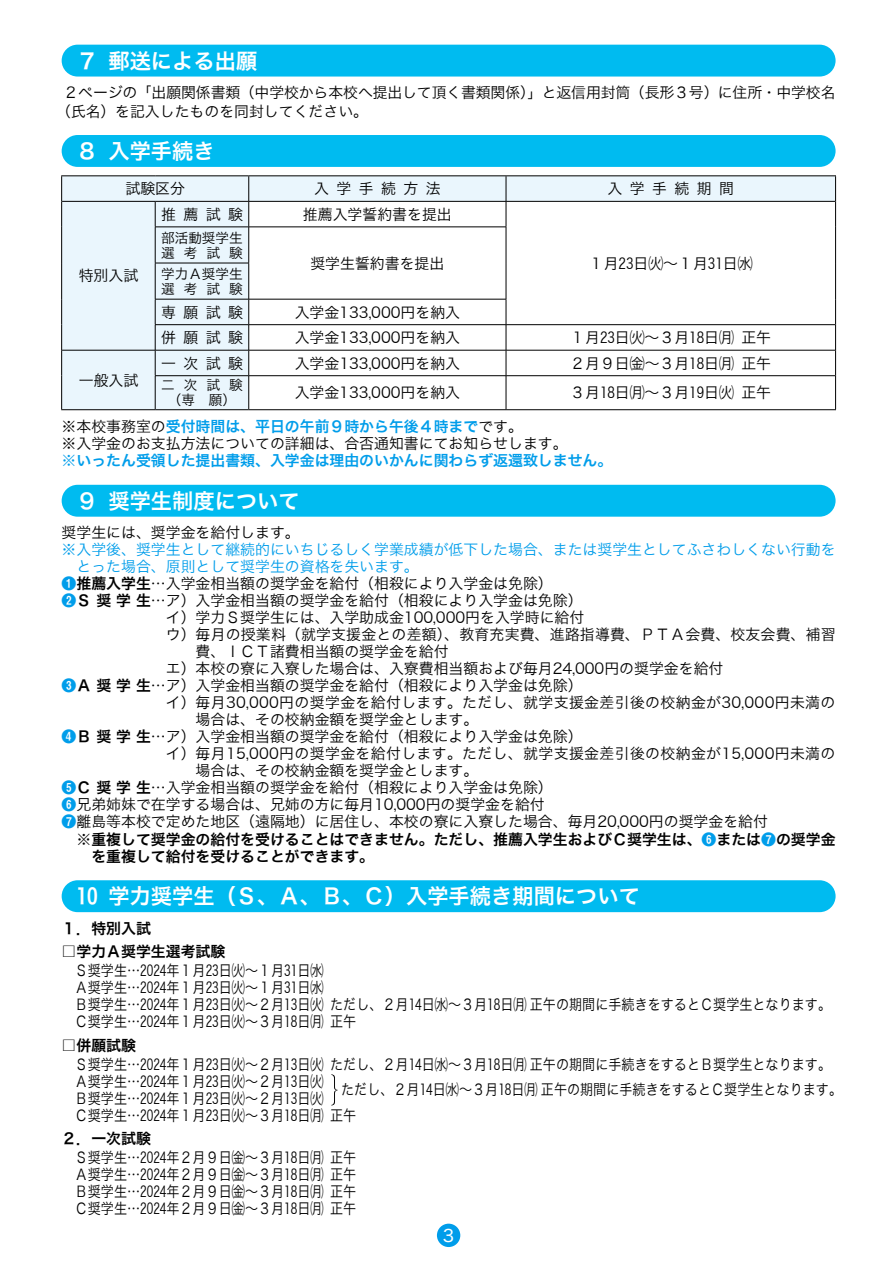
<style>
.page{position:relative;width:893px;height:1263px;background:#fff}
.page>*{position:absolute;margin:0;border:0;box-sizing:border-box;transform-origin:0 0}
.t1{font:21.3px "Hiragino Kaku W6 90 ms RKSJ H";color:#fff}
.t2{font:16.95px "Hiragino Kaku W4 90 msp RKSJ H";color:#fff}
.t3{font:14.85px/19.2px "Hiragino Kaku W3 90 msp RKSJ H";color:#000}
.t4{font:14.85px/17px "Hiragino Kaku W3 90 ms RKSJ H";color:#000;scale:.88 1}
.t5{font:14.85px "Hiragino Kaku W3 90 msp RKSJ H";letter-spacing:.025em;color:#000}
.t6{font:14.85px/17px "Hiragino Kaku W6 90 ms RKSJ H";color:#000}
.t7{font:14.85px "Hiragino Kaku W3 90 ms RKSJ H";color:#000}
.t8{font:14.85px "Hiragino Kaku W3 90 msp RKSJ H";color:#009dea}
.t9{font:14.85px "Hiragino Kaku W6 90 msp RKSJ H";color:#009dea}
.t10{font:13.65px/14.9px "Hiragino Kaku W3 90 msp RKSJ H";color:#000}
.s1{font-family:"Hiragino Kaku W3 90 msp RKSJ H";color:#000}
.s2{font-family:"Midashi Go Pro MB31";color:#009dea}
.s3{font-family:"Hiragino Kaku W6 90 ms RKSJ H"}
</style>
<div class="page">
<div style="left:437px;top:1224px;width:23px;height:23px;background:#009dea;border-radius:50%"></div>
<div style="left:62px;top:485px;width:774px;height:32px;background:#00bbf0;border-radius:16px"></div>
<div style="left:62px;top:880px;width:774px;height:32px;background:#00bbf0;border-radius:16px"></div>
<svg style="left:331px;top:1074px;width:6px;height:32px"></svg>
<div style="left:62px;top:135px;width:774px;height:32px;background:#00bbf0;border-radius:16px"></div>
<svg style="left:62px;top:176px;width:773px;height:233px"></svg>
<hr style="left:62px;top:201px;width:93px;height:1px;background:#000">
<hr style="left:155px;top:201px;width:94px;height:1px;background:#000">
<svg style="left:155px;top:202px;width:1px;height:25px"></svg>
<hr style="left:249px;top:201px;width:257px;height:1px;background:#000">
<svg style="left:248px;top:176px;width:1px;height:51px"></svg>
<hr style="left:506px;top:201px;width:329px;height:1px;background:#000">
<svg style="left:506px;top:176px;width:1px;height:51px"></svg>
<hr style="left:155px;top:227px;width:94px;height:1px;background:#000">
<hr style="left:155px;top:227px;width:1px;height:36px;background:#000">
<hr style="left:249px;top:227px;width:257px;height:1px;background:#000">
<hr style="left:248px;top:227px;width:1px;height:36px;background:#000">
<hr style="left:506px;top:227px;width:1px;height:36px;background:#000">
<hr style="left:155px;top:263px;width:94px;height:1px;background:#000">
<hr style="left:155px;top:263px;width:1px;height:36px;background:#000">
<hr style="left:248px;top:263px;width:1px;height:36px;background:#000">
<hr style="left:506px;top:263px;width:1px;height:36px;background:#000">
<hr style="left:155px;top:299px;width:94px;height:1px;background:#000">
<hr style="left:249px;top:299px;width:257px;height:1px;background:#000">
<hr style="left:155px;top:324px;width:94px;height:1px;background:#000">
<hr style="left:249px;top:324px;width:257px;height:1px;background:#000">
<hr style="left:506px;top:324px;width:329px;height:1px;background:#000">
<hr style="left:62px;top:350px;width:93px;height:1px;background:#000">
<hr style="left:155px;top:350px;width:94px;height:1px;background:#000">
<svg style="left:155px;top:299px;width:1px;height:76px"></svg>
<hr style="left:249px;top:350px;width:257px;height:1px;background:#000">
<svg style="left:248px;top:299px;width:1px;height:76px"></svg>
<hr style="left:506px;top:350px;width:329px;height:1px;background:#000">
<svg style="left:506px;top:299px;width:1px;height:76px"></svg>
<hr style="left:155px;top:375px;width:94px;height:1px;background:#000">
<hr style="left:155px;top:376px;width:1px;height:33px;background:#000">
<hr style="left:249px;top:375px;width:257px;height:1px;background:#000">
<hr style="left:248px;top:376px;width:1px;height:33px;background:#000">
<hr style="left:506px;top:375px;width:329px;height:1px;background:#000">
<hr style="left:506px;top:376px;width:1px;height:33px;background:#000">
<hr style="left:61px;top:175px;width:94px;height:1px;background:#000">
<hr style="left:155px;top:175px;width:94px;height:1px;background:#000">
<hr style="left:249px;top:175px;width:257px;height:1px;background:#000">
<hr style="left:506px;top:175px;width:330px;height:1px;background:#000">
<svg style="left:61px;top:176px;width:1px;height:51px"></svg>
<hr style="left:61px;top:227px;width:1px;height:36px;background:#000">
<hr style="left:61px;top:263px;width:1px;height:36px;background:#000">
<svg style="left:61px;top:299px;width:1px;height:77px"></svg>
<hr style="left:61px;top:376px;width:1px;height:33px;background:#000">
<hr style="left:61px;top:409px;width:94px;height:1px;background:#000">
<hr style="left:155px;top:409px;width:94px;height:1px;background:#000">
<hr style="left:249px;top:409px;width:257px;height:1px;background:#000">
<hr style="left:506px;top:409px;width:330px;height:1px;background:#000">
<svg style="left:835px;top:176px;width:1px;height:51px"></svg>
<hr style="left:835px;top:227px;width:1px;height:36px;background:#000">
<hr style="left:835px;top:263px;width:1px;height:36px;background:#000">
<svg style="left:835px;top:299px;width:1px;height:77px"></svg>
<hr style="left:835px;top:376px;width:1px;height:33px;background:#000">
<div style="left:62px;top:45px;width:774px;height:32px;background:#00bbf0;border-radius:16px"></div>
<h1 class="t1" style="left:77px;top:50px;width:182px">７ 郵送による出願</h1>
<p class="t3" style="left:56px;top:84px;width:781px;text-indent:7px">２ページの「出願関係書類（中学校から本校へ提出して頂く書類関係）」と返信用封筒（長形３号）に住所・中学校名（氏名）を記入したものを同封してください。</p>
<h1 class="t1" style="left:77px;top:140px;width:140px">８ 入学手続き</h1>
<p class="t3" style="left:126px;top:180px;width:61px">試験区分</p>
<p class="t3" style="left:314px;top:180px;width:128px">入学手続方法</p>
<p class="t3" style="left:607px;top:180px;width:128px">入学手続期間</p>
<p class="t3" style="left:79px;top:267px;width:61px">特別入試</p>
<p class="t3" style="left:161px;top:205px;width:83px">推薦試験</p>
<p class="t7" style="left:303px;top:207px;width:150px">推薦入学誓約書を提出</p>
<p class="t10" style="left:161px;top:231px;width:83px">部活動奨学生選考試験</p>
<p class="t7" style="left:589px;top:255px;width:165px">１月23日㈫～１月31日㈬</p>
<p class="t7" style="left:310px;top:255px;width:135px">奨学生誓約書を提出</p>
<p class="t10" style="left:161px;top:267px;width:83px">学力Ａ奨学生選考試験</p>
<p class="t3" style="left:161px;top:303px;width:83px">専願試験</p>
<p class="t3" style="left:295px;top:303px;width:167px">入学金133,000円を納入</p>
<p class="t3" style="left:161px;top:328px;width:83px">併願試験</p>
<p class="t3" style="left:295px;top:328px;width:167px">入学金133,000円を納入</p>
<p class="t7" style="left:570px;top:330px;width:202px">１月23日㈫～３月18日㈪ 正午</p>
<p class="t3" style="left:161px;top:354px;width:83px">一次試験</p>
<p class="t3" style="left:295px;top:354px;width:167px">入学金133,000円を納入</p>
<p class="t7" style="left:570px;top:355px;width:202px">２月９日㈮～３月18日㈪ 正午</p>
<p class="t10" style="left:161px;top:378px;width:83px;text-align:center">二次試験（専　願）</p>
<p class="t3" style="left:295px;top:384px;width:167px">入学金133,000円を納入</p>
<p class="t7" style="left:570px;top:385px;width:202px">３月18日㈪～３月19日㈫ 正午</p>
<p class="t9" style="left:62px;top:419px;width:463px"><span class="s1">※本校事務室の</span>受付時間は、平日の午前９時から午後４時まで<span class="s1">です。</span></p>
<p class="t3" style="left:62px;top:434px;width:507px">※入学金のお支払方法についての詳細は、合否通知書にてお知らせします。</p>
<p class="t9" style="left:62px;top:453px;width:552px">※いったん受領した提出書類、入学金は理由のいかんに関わらず返還致しません。</p>
<p class="t3" style="left:79px;top:371px;width:61px">一般入試</p>
<h1 class="t1" style="left:77px;top:490px;width:225px">９ 奨学生制度について</h1>
<p class="t3" style="left:62px;top:524px;width:240px">奨学生には、奨学金を給付します。</p>
<p class="t8" style="left:62px;top:542px;width:775px">※入学後、奨学生として継続的にいちじるしく学業成績が低下した場合、または奨学生としてふさわしくない行動を</p>
<p class="t8" style="left:77px;top:559px;width:344px">とった場合、原則として奨学生の資格を失います。</p>
<p class="t3" style="left:62px;top:575px;width:493px"><span class="s2">❶</span><span class="s3">推薦入学生</span>…入学金相当額の奨学金を給付（相殺により入学金は免除）</p>
<p class="t3" style="left:62px;top:592px;width:522px"><span class="s2">❷</span><span class="s3">Ｓ奨学生</span>…ア）入学金相当額の奨学金を給付（相殺により入学金は免除）</p>
<p class="t3" style="left:166px;top:609px;width:420px">イ）学力Ｓ奨学生には、入学助成金100,000円を入学時に給付</p>
<p class="t3" style="left:166px;top:626px;width:671px">ウ）毎月の授業料（就学支援金との差額）、教育充実費、進路指導費、ＰＴＡ会費、校友会費、補習</p>
<p class="t3" style="left:196px;top:643px;width:254px">費、ＩＣＴ諸費相当額の奨学金を給付</p>
<p class="t3" style="left:166px;top:660px;width:559px">エ）本校の寮に入寮した場合は、入寮費相当額および毎月24,000円の奨学金を給付</p>
<p class="t3" style="left:62px;top:677px;width:522px"><span class="s2">❸</span><span class="s3">Ａ奨学生</span>…ア）入学金相当額の奨学金を給付（相殺により入学金は免除）</p>
<p class="t5" style="left:166px;top:695px;width:671px">イ）毎月30,000円の奨学金を給付します。ただし、就学支援金差引後の校納金が30,000円未満の</p>
<p class="t3" style="left:196px;top:711px;width:284px">場合は、その校納金額を奨学金とします。</p>
<p class="t3" style="left:62px;top:728px;width:522px"><span class="s2">❹</span><span class="s3">Ｂ奨学生</span>…ア）入学金相当額の奨学金を給付（相殺により入学金は免除）</p>
<p class="t5" style="left:166px;top:746px;width:671px">イ）毎月15,000円の奨学金を給付します。ただし、就学支援金差引後の校納金が15,000円未満の</p>
<p class="t3" style="left:196px;top:762px;width:284px">場合は、その校納金額を奨学金とします。</p>
<p class="t3" style="left:62px;top:779px;width:493px"><span class="s2">❺</span><span class="s3">Ｃ奨学生</span>…入学金相当額の奨学金を給付（相殺により入学金は免除）</p>
<p class="t3" style="left:62px;top:796px;width:485px"><span class="s2">❻</span>兄弟姉妹で在学する場合は、兄姉の方に毎月10,000円の奨学金を給付</p>
<p class="t3" style="left:62px;top:813px;width:708px"><span class="s2">❼</span>離島等本校で定めた地区（遠隔地）に居住し、本校の寮に入寮した場合、毎月20,000円の奨学金を給付</p>
<p class="t6" style="left:91px;top:831px;width:746px;text-indent:-15px">※重複して奨学金の給付を受けることはできません。ただし、推薦入学生およびＣ奨学生は、<span class="s2">❻</span>または<span class="s2">❼</span>の奨学金を重複して給付を受けることができます。</p>
<h1 class="t1" style="left:77px;top:885px;width:565px">10 学力奨学生（Ｓ、Ａ、Ｂ、Ｃ）入学手続き期間について</h1>
<p class="t6" style="left:62px;top:920px;width:91px">１．特別入試</p>
<p class="t6" style="left:62px;top:944px;width:165px">□学力Ａ奨学生選考試験</p>
<p class="t4" style="left:62px;top:963px;width:868px">　Ｓ奨学生…2024年１月23日㈫～１月31日㈬<br>　Ａ奨学生…2024年１月23日㈫～１月31日㈬<br>　Ｂ奨学生…2024年１月23日㈫～２月13日㈫ただし、２月14日㈬～３月18日㈪正午の期間に手続きをするとＣ奨学生となります｡　Ｃ奨学生…2024年１月23日㈫～３月18日㈪正午</p>
<p class="t6" style="left:62px;top:1037px;width:76px">□併願試験</p>
<p class="t4" style="left:62px;top:1056px;width:868px">　Ｓ奨学生…2024年１月23日㈫～２月13日㈫ただし、２月14日㈬～３月18日㈪正午の期間に手続きをするとＢ奨学生となります｡　Ａ奨学生…2024年１月23日㈫～２月13日㈫<br>　Ｂ奨学生…2024年１月23日㈫～２月13日㈫</p>
<p class="t4" style="left:62px;top:1077px;width:881px;line-height:25.5px;text-indent:279px">ただし、２月14日㈬～３月18日㈪正午の期間に手続きをするとＣ奨学生となります｡　Ｃ奨学生…2024年１月23日㈫～３月18日㈪正午</p>
<p class="t6" style="left:62px;top:1131px;width:91px">２．一次試験</p>
<p class="t4" style="left:62px;top:1150px;width:336px;text-align:justify">　Ｓ奨学生…2024年２月９日㈮～３月18日㈪ 正午　Ａ奨学生…2024年２月９日㈮～３月18日㈪正午　Ｂ奨学生…2024年２月９日㈮～３月18日㈪正午　Ｃ奨学生…2024年２月９日㈮～３月18日㈪正午</p>
<p class="t2" style="left:443px;top:1227px;width:13px">3</p>
</div>
